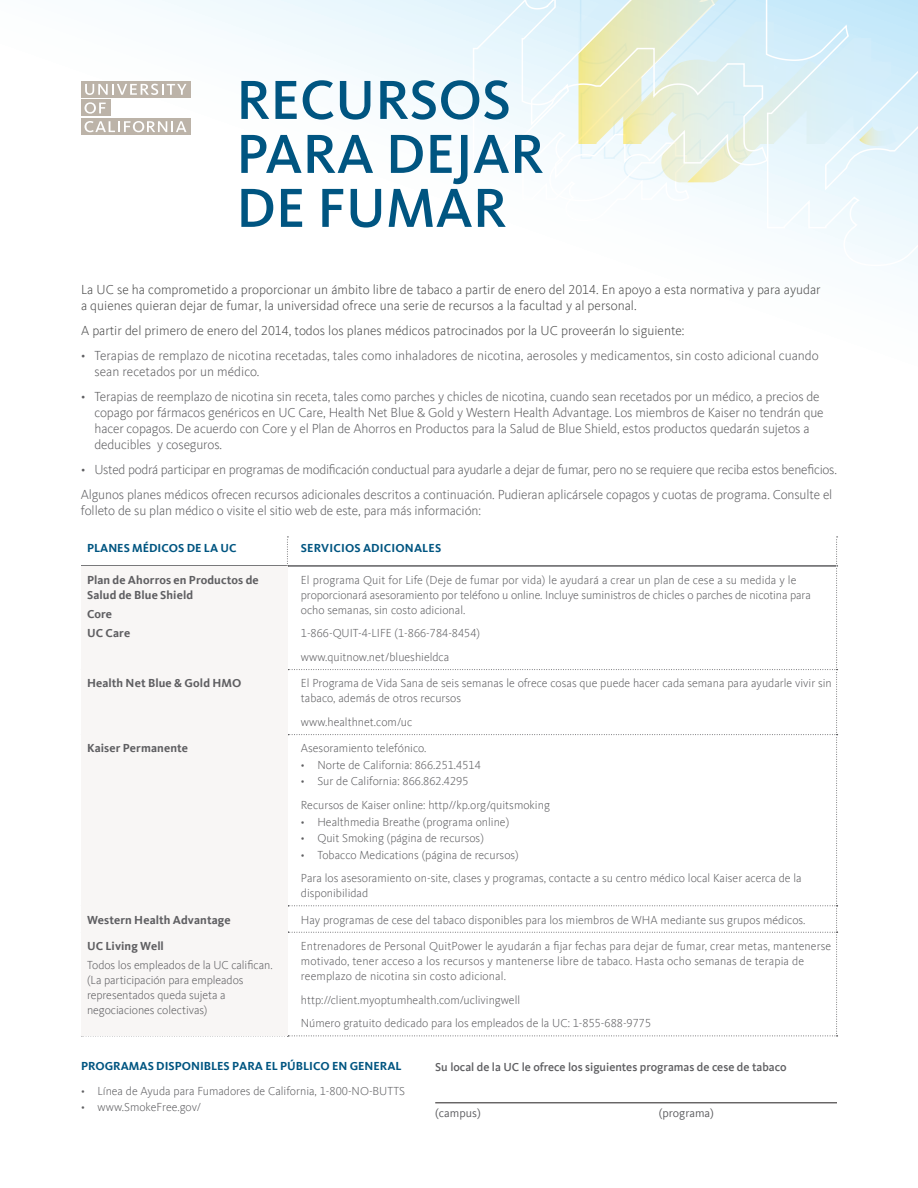
<style>
.page{position:relative;width:918px;height:1188px;background:#fff}
.page>*{position:absolute;margin:0;border:0;box-sizing:border-box;transform-origin:0 0}
.t1{font:500 57px/54px "Kievit Offc Pro";color:#005581}
.t2{font:300 13.5px/16.2px "Kievit Offc Pro";letter-spacing:-.01em;color:#5f5f62}
.t3{font:300 13.5px/16.2px "Kievit Offc Pro";color:#4c4c4c}
.t4{font:300 12px/15px "Kievit Offc Pro";color:#5f5f62}
.t5{font:700 12px/15px "Kievit Offc Pro";letter-spacing:.01em;color:#5f5f62}
.t6{font:700 12px "Kievit Offc Pro";color:#005581}
.t7{font:500 12px "Kievit Offc Pro";color:#5f5f62}
.t8{font:12px "Kievit Offc Pro";color:#5f5f62}
</style>
<div class="page">
<hr style="left:435px;top:1103px;width:402px;height:1px;background:#231f20">
<svg style="left:81px;top:537px;width:757px;height:500px"></svg>
<div style="left:81px;top:932px;width:206px;height:104px;background:#f8f6f5"></div>
<div style="left:81px;top:906px;width:206px;height:26px;background:#f8f6f5"></div>
<div style="left:81px;top:735px;width:206px;height:171px;background:#f8f6f5"></div>
<div style="left:81px;top:670px;width:206px;height:65px;background:#f8f6f5"></div>
<div style="left:81px;top:566px;width:206px;height:104px;background:#f8f6f5"></div>
<div style="left:81px;top:100px;width:29px;height:16px;background:#bcb3a8"></div>
<div style="left:81px;top:81px;width:109px;height:17px;background:#bcb3a8"></div>
<div style="left:81px;top:118px;width:109px;height:17px;background:#bcb3a8"></div>
<svg style="left:85px;top:84px;width:101px;height:11px"></svg>
<svg style="left:85px;top:121px;width:101px;height:11px"></svg>
<svg style="left:85px;top:102px;width:21px;height:12px"></svg>
<svg style="left:463px;top:0;width:112px;height:154px"></svg>
<svg style="left:575px;top:0;width:343px;height:268px"></svg>
<h1 class="t1" style="left:236px;top:72px;width:309px">RECURSOS<br>PARA DEJAR<br>DE FUMAR</h1>
<p class="t3" style="left:81px;top:281px;width:741px">La UC se ha comprometido a proporcionar un ámbito libre de tabaco a partir de enero del 2014. En apoyo a esta normativa y para ayudar a quienes quieran dejar de fumar, la universidad ofrece una serie de recursos a la facultad y al personal.</p>
<p class="t3" style="left:81px;top:322px;width:605px">A partir del primero de enero del 2014, todos los planes médicos patrocinados por la UC proveerán lo siguiente:</p>
<p class="t2" style="left:94px;top:347px;width:726px;text-indent:-14px">• Terapias de remplazo de nicotina recetadas, tales como inhaladores de nicotina, aerosoles y medicamentos, sin costo adicional cuando sean recetados por un médico.</p>
<p class="t2" style="left:94px;top:388px;width:731px;text-indent:-14px">• Terapias de reemplazo de nicotina sin receta, tales como parches y chicles de nicotina, cuando sean recetados por un médico, a precios de copago por fármacos genéricos en UC Care, Health Net Blue &amp; Gold y Western Health Advantage. Los miembros de Kaiser no tendrán que hacer copagos. De acuerdo con Core y el Plan de Ahorros en Productos para la Salud de Blue Shield, estos productos quedarán sujetos a deducibles y coseguros.</p>
<p class="t2" style="left:81px;top:457px;width:758px;line-height:24.9px">• Usted podrá participar en programas de modificación conductual para ayudarle a dejar de fumar, pero no se requiere que reciba estos beneficios.<br>Algunos planes médicos ofrecen recursos adicionales descritos a continuación. Pudieran aplicársele copagos y cuotas de programa. Consulte el</p>
<p class="t2" style="left:81px;top:502px;width:402px">folleto de su plan médico o visite el sitio web de este, para más información:</p>
<p class="t6" style="left:87px;top:541px;width:151px">PLANES MÉDICOS DE LA UC</p>
<p class="t6" style="left:301px;top:541px;width:142px">SERVICIOS ADICIONALES</p>
<p class="t5" style="left:87px;top:572px;width:173px">Plan de Ahorros en Productos de<br>Salud de Blue Shield</p>
<p class="t5" style="left:87px;top:604px;width:45px;line-height:19.4px">Core<br>UC Care</p>
<p class="t4" style="left:301px;top:572px;width:511px">El programa Quit for Life (Deje de fumar por vida) le ayudará a crear un plan de cese a su medida y le proporcionará asesoramiento por teléfono u online. Incluye suministros de chicles o parches de nicotina para ocho semanas, sin costo adicional.</p>
<p class="t4" style="left:301px;top:621px;width:181px;line-height:23.7px">1-866-QUIT-4-LIFE (1-866-784-8454) www.quitnow.net/blueshieldca</p>
<p class="t5" style="left:87px;top:676px;width:156px">Health Net Blue &amp; Gold HMO</p>
<p class="t4" style="left:301px;top:676px;width:532px">El Programa de Vida Sana de seis semanas le ofrece cosas que puede hacer cada semana para ayudarle vivir sin tabaco, además de otros recursos</p>
<p class="t4" style="left:301px;top:714px;width:113px">www.healthnet.com/uc</p>
<p class="t5" style="left:87px;top:741px;width:103px">Kaiser Permanente</p>
<p class="t4" style="left:301px;top:741px;width:127px">Asesoramiento telefónico.</p>
<p class="t4" style="left:301px;top:757px;width:181px">• Norte de California: 866.251.4514</p>
<p class="t4" style="left:301px;top:769px;width:251px;line-height:23.7px">• Sur de California: 866.862.4295<br>Recursos de Kaiser online: http//kp.org/quitsmoking</p>
<p class="t4" style="left:301px;top:814px;width:210px">• Healthmedia Breathe (programa online)</p>
<p class="t4" style="left:301px;top:830px;width:185px">• Quit Smoking (página de recursos)</p>
<p class="t4" style="left:301px;top:843px;width:502px;line-height:23.7px">• Tobacco Medications (página de recursos)<br>Para los asesoramiento on-site, clases y programas, contacte a su centro médico local Kaiser acerca de la</p>
<p class="t4" style="left:301px;top:886px;width:69px">disponibilidad</p>
<p class="t5" style="left:87px;top:912px;width:145px">Western Health Advantage</p>
<p class="t4" style="left:301px;top:912px;width:506px">Hay programas de cese del tabaco disponibles para los miembros de WHA mediante sus grupos médicos.</p>
<p class="t5" style="left:87px;top:938px;width:78px">UC Living Well</p>
<p class="t4" style="left:87px;top:958px;width:187px">Todos los empleados de la UC califican. (La participación para empleados representados queda sujeta a negociaciones colectivas)</p>
<p class="t4" style="left:301px;top:938px;width:532px">Entrenadores de Personal QuitPower le ayudarán a fijar fechas para dejar de fumar, crear metas, mantenerse motivado, tener acceso a los recursos y mantenerse libre de tabaco. Hasta ocho semanas de terapia de reemplazo de nicotina sin costo adicional.</p>
<p class="t4" style="left:301px;top:988px;width:352px;line-height:23.7px">http://client.myoptumhealth.com/uclivingwell<br>Número gratuito dedicado para los empleados de la UC: 1-855-688-9775</p>
<p class="t6" style="left:81px;top:1058px;width:322px">PROGRAMAS DISPONIBLES PARA EL PÚBLICO EN GENERAL</p>
<p class="t7" style="left:435px;top:1060px;width:353px">Su local de la UC le ofrece los siguientes programas de cese de tabaco</p>
<p class="t4" style="left:81px;top:1083px;width:326px">• Línea de Ayuda para Fumadores de California, 1-800-NO-BUTTS</p>
<p class="t4" style="left:81px;top:1100px;width:122px">• www.SmokeFree.gov/</p>
<p class="t8" style="left:435px;top:1105px;width:47px">(campus)</p>
<p class="t8" style="left:659px;top:1105px;width:57px">(programa)</p>
</div>
